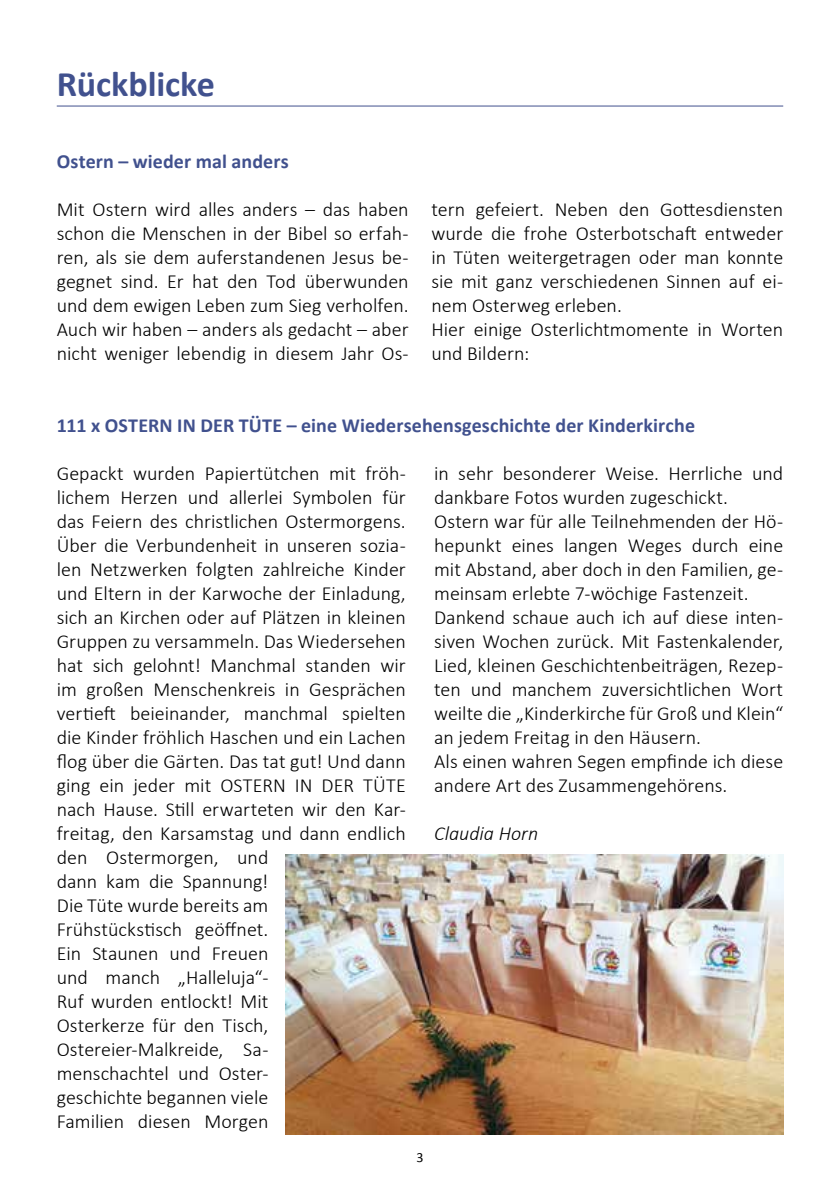
<style>
.page{position:relative;width:840px;height:1191px;background:#fff}
.page>*{position:absolute;margin:0;border:0;box-sizing:border-box;transform-origin:0 0}
.t1{font:700 36px "Calibri";letter-spacing:-.005em;color:#41518e}
.t2{font:300 20px/24px "Calibri";color:#000}
.t3{font:700 20px "Calibri";letter-spacing:.005em;color:#41518e}
.t4{font:italic 300 20px "Calibri";color:#000}
.t5{font:14px "Calibri";color:#000}
</style>
<div class="page">
<hr style="left:57px;top:106px;width:725px;height:1px;background:#41518e">
<img style="left:285px;top:854px;width:497px;height:280px">
<h1 class="t1" style="left:57px;top:59px;width:160px">Rückblicke</h1>
<p class="t3" style="left:57px;top:147px;width:233px">Ostern – wieder mal anders</p>
<p class="t2" style="left:57px;top:197px;width:353px;text-align:justify">Mit Ostern wird alles anders – das haben schon die Menschen in der Bibel so erfah&shy;ren, als sie dem auferstandenen Jesus be&shy;gegnet sind. Er hat den Tod überwunden und dem ewigen Leben zum Sieg verholfen.<br>Auch wir haben – anders als gedacht – aber nicht weniger lebendig in diesem Jahr Os-</p>
<p class="t2" style="left:431px;top:197px;width:353px">tern gefeiert. Neben den Gottesdiensten wurde die frohe Osterbotschaft entweder in Tüten weitergetragen oder man konnte sie mit ganz verschiedenen Sinnen auf ei&shy;nem Osterweg erleben.<br>Hier einige Osterlichtmomente in Worten und Bildern:</p>
<p class="t3" style="left:57px;top:411px;width:639px">111 x OSTERN IN DER TÜTE – eine Wiedersehensgeschichte der Kinderkirche</p>
<p class="t2" style="left:57px;top:461px;width:350px">Gepackt wurden Papiertütchen mit fröh&shy;lichem Herzen und allerlei Symbolen für das Feiern des christlichen Ostermorgens.<br>Über die Verbundenheit in unseren sozia&shy;len Netzwerken folgten zahlreiche Kinder und Eltern in der Karwoche der Einladung, sich an Kirchen oder auf Plätzen in kleinen Gruppen zu versammeln. Das Wiedersehen hat sich gelohnt! Manchmal standen wir im großen Menschenkreis in Gesprächen vertieft beieinander, manchmal spielten die Kinder fröhlich Haschen und ein Lachen flog über die Gärten. Das tat gut! Und dann ging ein jeder mit OSTERN IN DER TÜTE nach Hause. Still erwarteten wir den Kar&shy;freitag, den Karsamstag und dann endlich den Ostermorgen, und<br>dann kam die Spannung!<br>Die Tüte wurde bereits am<br>Frühstückstisch geöffnet.<br>Ein Staunen und Freuen<br>und manch „Halleluja“-<br>Ruf wurden entlockt! Mit<br>Osterkerze für den Tisch, Ostereier-Malkreide, Sa-<br>menschachtel und Oster-<br>geschichte begannen viele<br>Familien diesen Morgen</p>
<p class="t2" style="left:434px;top:461px;width:350px">in sehr besonderer Weise. Herrliche und dankbare Fotos wurden zugeschickt.<br>Ostern war für alle Teilnehmenden der Hö&shy;hepunkt eines langen Weges durch eine mit Abstand, aber doch in den Familien, ge&shy;meinsam erlebte 7-wöchige Fastenzeit.<br>Dankend schaue auch ich auf diese inten&shy;siven Wochen zurück. Mit Fastenkalender, Lied, kleinen Geschichtenbeiträgen, Rezep&shy;ten und manchem zuversichtlichen Wort weilte die „Kinderkirche für Groß und Klein“ an jedem Freitag in den Häusern.<br>Als einen wahren Segen empfinde ich diese andere Art des Zusammengehörens.</p>
<p class="t4" style="left:434px;top:821px;width:105px">Claudia Horn</p>
<p class="t5" style="left:416px;top:1147px;width:9px">3</p>
</div>
